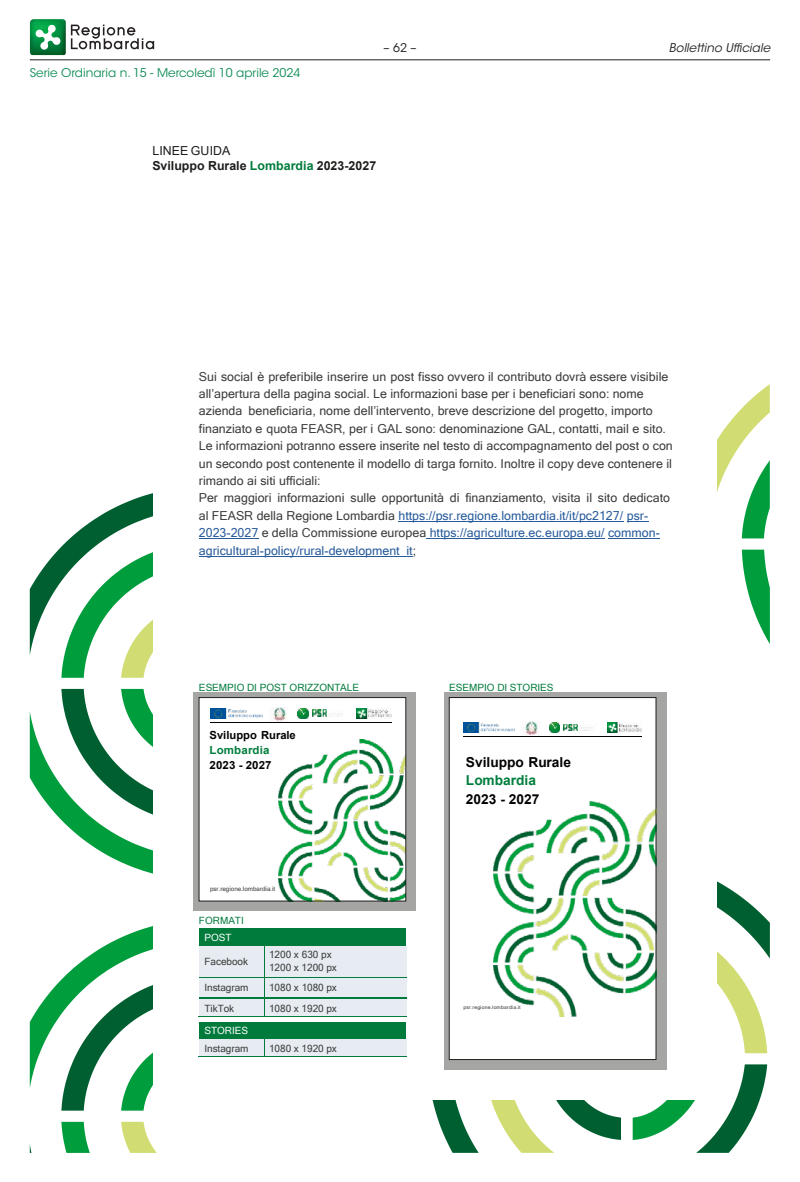
<style>
.page{position:relative;width:800px;height:1182px;background:#fff}
.page>*{position:absolute;margin:0;border:0;box-sizing:border-box;transform-origin:0 0}
.t1{font:700 13.65px/18.5px "Arial";color:#020203}
.t2{font:12.3px/17.4px "Microsoft Sans Serif";color:#3c3c3b}
.t3{font:700 12.3px/14.9px "Arial";color:#1d1d1b}
.t4{font:12px "ITC Avant Garde Std";color:#108c56}
.t5{font:italic 12px "ITC Avant Garde Std";color:#231f20}
.t6{font:12px "ITC Avant Garde Std";color:#231f20}
.t7{font:700 11.25px/15px "Arial";letter-spacing:.005em;color:#020203}
.t8{font:10.05px/12.3px "Microsoft Sans Serif";letter-spacing:-.005em;color:#3c3c3b}
.t9{font:10.05px/17.2px "Microsoft Sans Serif";color:#007b3c}
.t10{font:6.3px "Microsoft Sans Serif";letter-spacing:-.01em;color:#3c3c3b}
.t11{font:4.95px "Microsoft Sans Serif";letter-spacing:.01em;color:#3c3c3b;scale:1.07 1}
.s1{font-weight:400}
.s2{color:#007b3c}
.s3{color:#275b9b}
.s4{color:#007e3d}
.s5{color:#fff}
</style>
<div class="page">
<svg style="left:71px;top:25px;width:83px;height:24px"></svg>
<img style="left:30px;top:19px;width:36px;height:36px">
<svg style="left:35px;top:24px;width:26px;height:26px"></svg>
<hr style="left:30px;top:59px;width:740px;height:1px;background:#231f20">
<svg style="left:30px;top:493px;width:123px;height:184px"></svg>
<svg style="left:717px;top:385px;width:52px;height:153px"></svg>
<svg style="left:30px;top:688px;width:123px;height:186px"></svg>
<svg style="left:717px;top:881px;width:52px;height:172px"></svg>
<svg style="left:741px;top:549px;width:28px;height:94px"></svg>
<svg style="left:697px;top:1064px;width:70px;height:88px"></svg>
<svg style="left:30px;top:926px;width:678px;height:213px"></svg>
<svg style="left:61px;top:975px;width:137px;height:135px"></svg>
<svg style="left:428px;top:1099px;width:50px;height:53px"></svg>
<svg style="left:484px;top:1099px;width:137px;height:53px"></svg>
<div style="left:153px;top:230px;width:563px;height:869px;background:#fff"></div>
<div style="left:444px;top:692px;width:222px;height:377px;background:#1d1d1b;opacity:.4"></div>
<div style="left:449px;top:697px;width:206px;height:362px;background:#fff"></div>
<img style="left:463px;top:722px;width:51px;height:10px">
<svg style="left:520px;top:692px;width:147px;height:48px"></svg>
<img style="left:579px;top:724px;width:16px;height:6px">
<hr style="left:463px;top:736px;width:178px;height:1px;background:#020203">
<img style="left:493px;top:801px;width:161px;height:214px">
<div style="left:449px;top:697px;width:207px;height:362px;border:1px solid #1d1d1b"></div>
<div style="left:194px;top:692px;width:222px;height:219px;background:#1d1d1b;opacity:.4"></div>
<div style="left:199px;top:697px;width:206px;height:203px;background:#fff"></div>
<img style="left:211px;top:708px;width:51px;height:10px">
<img style="left:356px;top:708px;width:35px;height:10px">
<img style="left:269px;top:707px;width:18px;height:14px">
<svg style="left:298px;top:708px;width:10px;height:10px"></svg>
<img style="left:312px;top:709px;width:14px;height:7px">
<img style="left:328px;top:713px;width:15px;height:3px">
<hr style="left:211px;top:722px;width:180px;height:1px;background:#020203">
<img style="left:278px;top:739px;width:126px;height:160px">
<div style="left:199px;top:697px;width:207px;height:204px;border:1px solid #1d1d1b"></div>
<hr style="left:398px;top:521px;width:225px;height:1px;background:#275b9b">
<hr style="left:199px;top:538px;width:59px;height:1px;background:#275b9b">
<hr style="left:426px;top:538px;width:178px;height:1px;background:#275b9b">
<hr style="left:608px;top:538px;width:51px;height:1px;background:#275b9b">
<hr style="left:199px;top:556px;width:214px;height:1px;background:#275b9b">
<div style="left:199px;top:928px;width:207px;height:14px;background:#007b3c"></div>
<div style="left:199px;top:945px;width:65px;height:32px;background:#e6ecf2"></div>
<div style="left:264px;top:945px;width:142px;height:15px;background:#e6ecf2"></div>
<div style="left:264px;top:960px;width:142px;height:12px;background:#e6ecf2"></div>
<div style="left:199px;top:977px;width:65px;height:20px;background:#e6ecf2"></div>
<div style="left:264px;top:977px;width:142px;height:16px;background:#e6ecf2"></div>
<hr style="left:199px;top:977px;width:65px;height:1px;background:#007b3c">
<hr style="left:264px;top:977px;width:142px;height:1px;background:#007b3c">
<div style="left:199px;top:997px;width:65px;height:19px;background:#e6ecf2"></div>
<div style="left:264px;top:997px;width:142px;height:16px;background:#e6ecf2"></div>
<hr style="left:199px;top:997px;width:65px;height:1px;background:#007b3c">
<hr style="left:264px;top:997px;width:142px;height:1px;background:#007b3c">
<hr style="left:198px;top:1016px;width:66px;height:1px;background:#007b3c">
<hr style="left:264px;top:1016px;width:142px;height:1px;background:#007b3c">
<div style="left:199px;top:1021px;width:207px;height:15px;background:#007b3c"></div>
<div style="left:199px;top:1039px;width:65px;height:17px;background:#e6ecf2"></div>
<div style="left:264px;top:1039px;width:142px;height:14px;background:#e6ecf2"></div>
<hr style="left:198px;top:1056px;width:66px;height:1px;background:#007b3c">
<svg style="left:209px;top:802px;width:184px;height:254px"></svg>
<hr style="left:264px;top:1056px;width:142px;height:1px;background:#007b3c">
<svg style="left:61px;top:1121px;width:29px;height:31px"></svg>
<svg style="left:121px;top:1121px;width:36px;height:31px"></svg>
<p class="t4" style="left:30px;top:65px;width:272px">Serie Ordinaria n. 15 - Mercoledì 10 aprile 2024</p>
<p class="t6" style="left:383px;top:40px;width:34px">– 62 –</p>
<p class="t5" style="left:668px;top:40px;width:103px">Bollettino Ufficiale</p>
<p class="t3" style="left:152px;top:143px;width:225px"><span class="s1">LINEE GUIDA<br></span>Sviluppo Rurale <span class="s2">Lombardia</span> 2023-2027</p>
<p class="t2" style="left:199px;top:367px;width:475px">Sui social è preferibile inserire un post fisso ovvero il contributo dovrà essere visibile all’apertura della pagina social. Le informazioni base per i beneficiari sono: nome azienda beneficiaria, nome dell’intervento, breve descrizione del progetto, importo finanziato e quota FEASR, per i GAL sono: denominazione GAL, contatti, mail e sito.<br>Le informazioni potranno essere inserite nel testo di accompagnamento del post o con un secondo post contenente il modello di targa fornito. Inoltre il copy deve contenere il rimando ai siti ufficiali:<br>Per maggiori informazioni sulle opportunità di finanziamento, visita il sito dedicato al FEASR della Regione Lombardia <span class="s3">https://psr.regione.lombardia.it/it/pc2127/ psr-2023-2027</span> e della Commissione europea <span class="s3">https://agriculture.ec.europa.eu/ common&shy;agricultural-policy/rural-development_it</span>;</p>
<p class="t9" style="left:199px;top:679px;width:161px">ESEMPIO DI POST ORIZZONTALE</p>
<p class="t9" style="left:449px;top:679px;width:106px">ESEMPIO DI STORIES</p>
<p class="t7" style="left:209px;top:727px;width:88px">Sviluppo Rurale<br><span class="s4">Lombardia<br></span>2023 - 2027</p>
<p class="t10" style="left:210px;top:884px;width:67px">psr.regione.lombardia.it</p>
<p class="t9" style="left:204px;top:911px;width:41px;text-indent:-5px">FORMATI<br><span class="s5">POST</span></p>
<p class="t8" style="left:204px;top:954px;width:45px">Facebook</p>
<p class="t8" style="left:269px;top:948px;width:69px">1200 x 630 px<br>1200 x 1200 px</p>
<p class="t8" style="left:204px;top:981px;width:46px">Instagram</p>
<p class="t8" style="left:269px;top:981px;width:69px">1080 x 1080 px</p>
<p class="t8" style="left:204px;top:1001px;width:31px">TikTok</p>
<p class="t8" style="left:269px;top:1001px;width:69px">1080 x 1920 px</p>
<p class="t8" style="left:204px;top:1021px;width:46px;line-height:17.4px"><span class="s5">STORIES<br></span>Instagram</p>
<p class="t8" style="left:269px;top:1041px;width:69px">1080 x 1920 px</p>
<p class="t1" style="left:466px;top:752px;width:106px">Sviluppo Rurale<br><span class="s4">Lombardia<br></span>2023 - 2027</p>
<p class="t11" style="left:463px;top:1004px;width:55px">psr.regione.lombardia.it</p>
</div>
